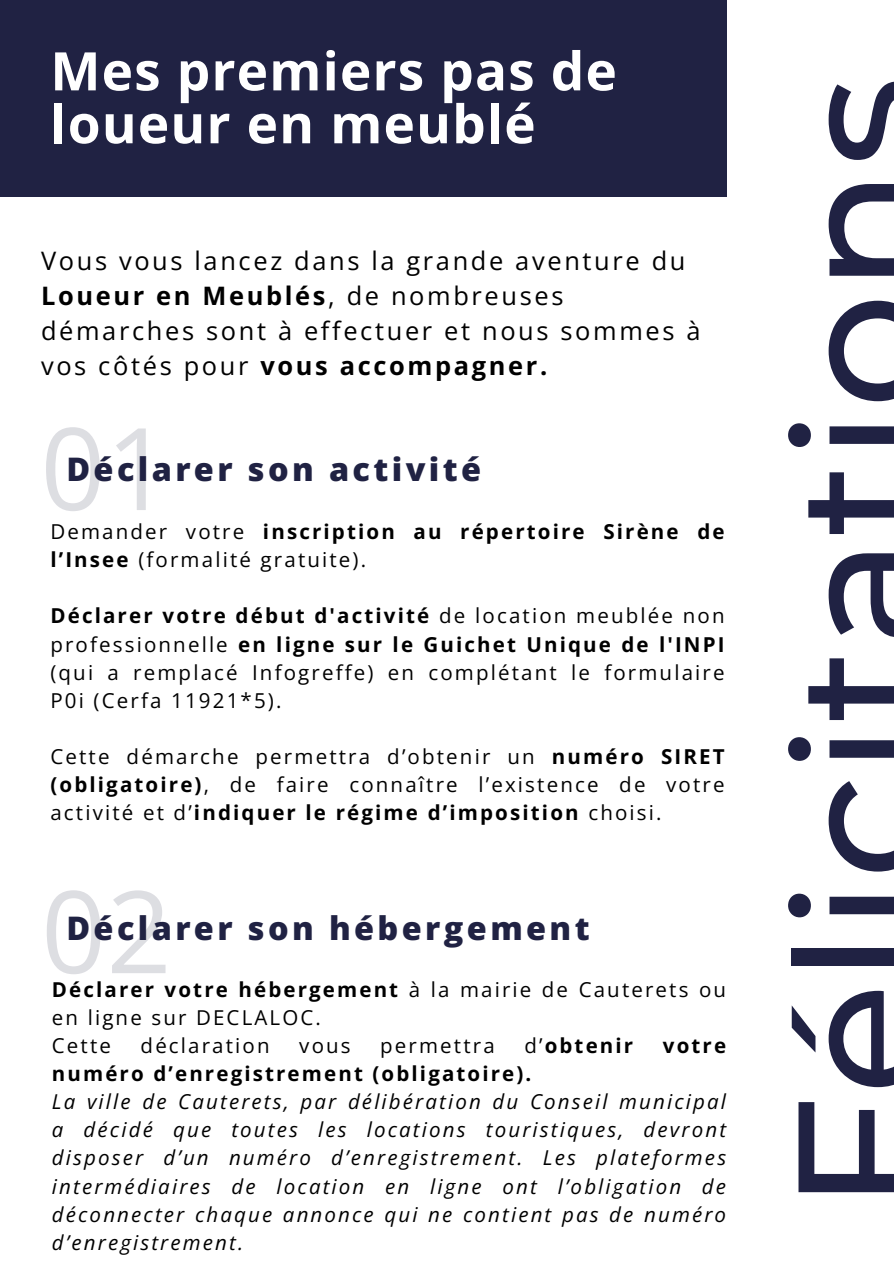
<style>
.page{position:relative;width:894px;height:1264px;background:#fff}
.page>*{position:absolute;margin:0;border:0;box-sizing:border-box;transform-origin:0 0}
.t1{font:500 182.25px "Montserrat";letter-spacing:.005em;color:#202243}
.t2{font:114.3px "Open Sans";color:#202243}
.t3{font:700 53.1px/52.8px "Open Sans";letter-spacing:.02em;color:#fff}
.t4{font:800 32.4px "Open Sans";letter-spacing:.105em;color:#202243}
.t5{font:25.35px/34.8px "Open Sans";letter-spacing:.105em;color:#000}
.t6{font:20.55px/28.2px "Open Sans";letter-spacing:.105em;color:#000;text-align:justify}
.t7{font:italic 20.55px/28.2px "Open Sans";letter-spacing:.105em;color:#000;text-align:justify}
.t8{font:700 20.55px/28.2px "Open Sans";letter-spacing:.105em;color:#000}
.s1{font-weight:700}
.s2{font-weight:400}
</style>
<div class="page">
<div style="left:0;top:0;width:726px;height:196px;background:#202243"></div>
<p class="t3" style="left:50px;top:43px;width:568px">Mes premiers pas de loueur en meublé</p>
<h2 class="t5" style="left:41px;top:243px;width:661px">Vous vous lancez dans la grande aventure du <span class="s1">Loueur en Meublés</span>, de nombreuses démarches sont à effectuer et nous sommes à vos côtés pour <span class="s1">vous accompagner.</span></h2>
<h2 class="t2" style="left:40px;top:388px;width:132px">01</h2>
<h3 class="t4" style="left:66px;top:446px;width:416px">Déclarer son activité</h3>
<p class="t8" style="left:50px;top:517px;width:675px"><span class="s2">Demander votre</span> inscription au répertoire Sirène de l’Insee <span class="s2">(formalité gratuite).</span></p>
<p class="t6" style="left:50px;top:601px;width:675px"><span class="s1">Déclarer votre début d'activité</span> de location meublée non professionnelle <span class="s1">en ligne sur le Guichet Unique de l'INPI </span>(qui a remplacé Infogreffe) en complétant le formulaire P0i (Cerfa 11921*5).</p>
<p class="t6" style="left:50px;top:742px;width:675px">Cette démarche permettra d’obtenir un <span class="s1">numéro SIRET (obligatoire)</span>, de faire connaître l’existence de votre activité et d’<span class="s1">indiquer le régime d’imposition</span> choisi.</p>
<h2 class="t2" style="left:41px;top:851px;width:132px">02</h2>
<p class="t4" style="left:66px;top:905px;width:524px">Déclarer son hébergement</p>
<h3 class="t6" style="left:52px;top:974px;width:675px"><span class="s1">Déclarer votre hébergement</span> à la mairie de Cauterets ou en ligne sur DECLALOC.</h3>
<p class="t6" style="left:52px;top:1030px;width:61px">Cette</p>
<p class="t6" style="left:141px;top:1030px;width:130px">déclaration</p>
<p class="t6" style="left:299px;top:1030px;width:53px">vous</p>
<p class="t6" style="left:380px;top:1030px;width:116px">permettra</p>
<p class="t8" style="left:524px;top:1030px;width:110px"><span class="s2">d’</span>obtenir</p>
<p class="t8" style="left:662px;top:1030px;width:65px">votre</p>
<p class="t8" style="left:52px;top:1058px;width:481px">numéro d’enregistrement (obligatoire).</p>
<p class="t7" style="left:52px;top:1087px;width:675px">La ville de Cauterets, par délibération du Conseil municipal a décidé que toutes les locations touristiques, devront disposer d’un numéro d’enregistrement. Les plateformes intermédiaires de location en ligne ont l’obligation de déconnecter chaque annonce qui ne contient pas de numéro d’enregistrement.</p>
<h4 class="t1" style="left:749px;top:1211px;width:1136px;rotate:-90deg">Félicitations</h4>
</div>
